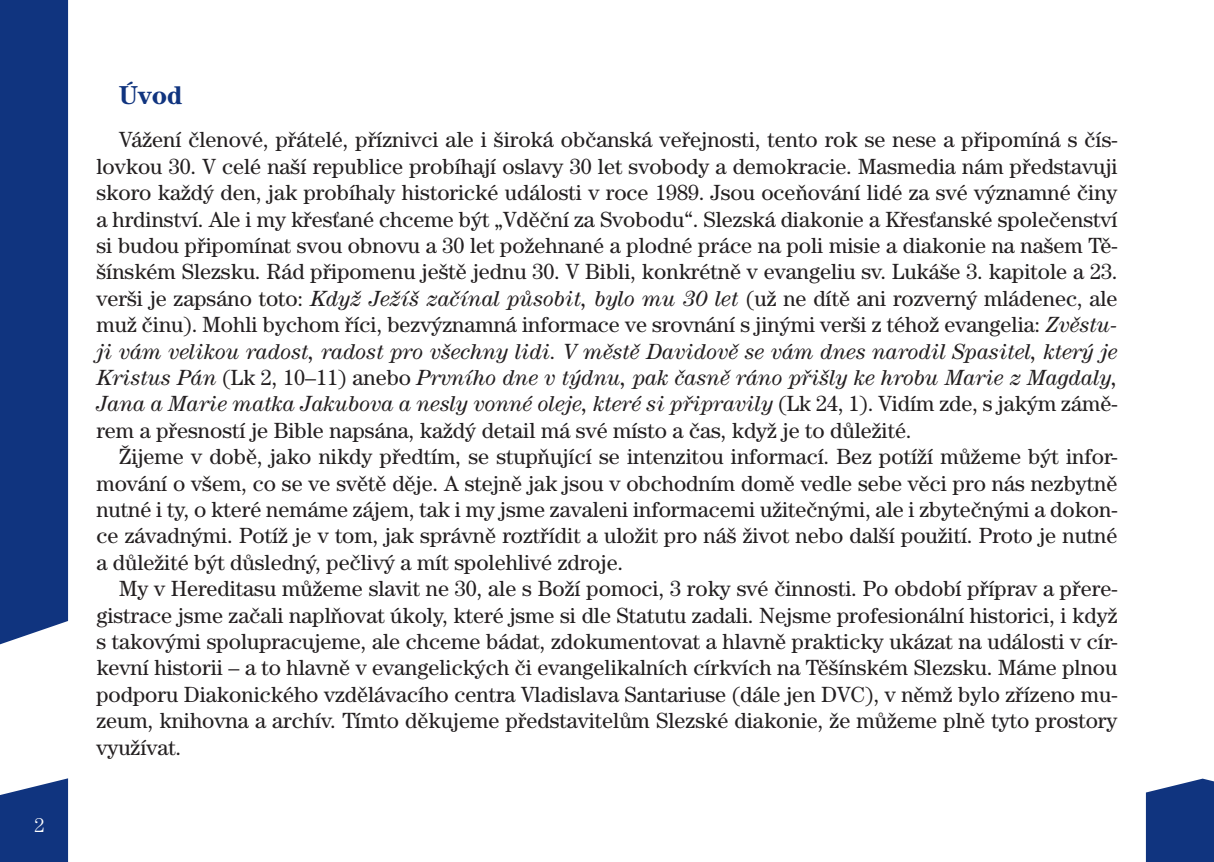
<style>
.page{position:relative;width:1214px;height:862px;background:#fff}
.page>*{position:absolute;margin:0;border:0;box-sizing:border-box;transform-origin:0 0}
.t1{font:700 26px "Century CE";color:#10347f}
.t2{font:22px/26.4px "Century CE";color:#231f20;text-align:justify}
.t3{font:300 20px "Century CE";color:#fff}
.s1{font-style:italic}
</style>
<div class="page">
<svg style="left:1145px;top:778px;width:68px;height:84px"></svg>
<div style="left:0;top:0;width:68px;height:862px;background:#10347f"></div>
<svg style="left:0;top:619px;width:69px;height:190px"></svg>
<p class="t3" style="left:34px;top:814px;width:12px">2</p>
<p class="t1" style="left:119px;top:80px;width:65px">Úvod</p>
<p class="t2" style="left:96px;top:126px;width:1022px;text-indent:23px">Vážení členové, přátelé, příznivci ale i široká občanská veřejnosti, tento rok se nese a připomíná s čís&shy;lovkou 30. V celé naší republice probíhají oslavy 30 let svobody a demokracie. Masmedia nám představuji skoro každý den, jak probíhaly historické události v roce 1989. Jsou oceňování lidé za své významné činy a hrdinství. Ale i my křesťané chceme být „Vděční za Svobodu“. Slezská diakonie a Křesťanské společenství si budou připomínat svou obnovu a 30 let požehnané a plodné práce na poli misie a diakonie na našem Tě&shy;šínském Slezsku. Rád připomenu ještě jednu 30. V Bibli, konkrétně v evangeliu sv. Lukáše 3. kapitole a 23. verši je zapsáno toto: <span class="s1">Když Ježíš začínal působit, bylo mu 30 let</span> (už ne dítě ani rozverný mládenec, ale muž činu). Mohli bychom říci, bezvýznamná informace ve srovnání s jinými verši z téhož evangelia: <span class="s1">Zvěstu&shy;ji vám velikou radost, radost pro všechny lidi. V městě Davidově se vám dnes narodil Spasitel, který je Kristus Pán</span> (Lk 2, 10–11) anebo <span class="s1">Prvního dne v týdnu, pak časně ráno přišly ke hrobu Marie z Magdaly, Jana a Marie matka Jakubova a nesly vonné oleje, které si připravily</span> (Lk 24, 1). Vidím zde, s jakým zámě&shy;rem a přesností je Bible napsána, každý detail má své místo a čas, když je to důležité.</p>
<p class="t2" style="left:96px;top:443px;width:1022px;text-indent:23px">Žijeme v době, jako nikdy předtím, se stupňující se intenzitou informací. Bez potíží můžeme být infor&shy;mování o všem, co se ve světě děje. A stejně jak jsou v obchodním domě vedle sebe věci pro nás nezbytně nutné i ty, o které nemáme zájem, tak i my jsme zavaleni informacemi užitečnými, ale i zbytečnými a dokon&shy;ce závadnými. Potíž je v tom, jak správně roztřídit a uložit pro náš život nebo další použití. Proto je nutné a důležité být důsledný, pečlivý a mít spolehlivé zdroje.</p>
<p class="t2" style="left:96px;top:575px;width:1022px;text-indent:23px">My v Hereditasu můžeme slavit ne 30, ale s Boží pomoci, 3 roky své činnosti. Po období příprav a přere&shy;gistrace jsme začali naplňovat úkoly, které jsme si dle Statutu zadali. Nejsme profesionální historici, i když s takovými spolupracujeme, ale chceme bádat, zdokumentovat a hlavně prakticky ukázat na události v cír&shy;kevní historii – a to hlavně v evangelických či evangelikalních církvích na Těšínském Slezsku. Máme plnou podporu Diakonického vzdělávacího centra Vladislava Santariuse (dále jen DVC), v němž bylo zřízeno mu&shy;zeum, knihovna a archív. Tímto děkujeme představitelům Slezské diakonie, že můžeme plně tyto prostory využívat.</p>
</div>
